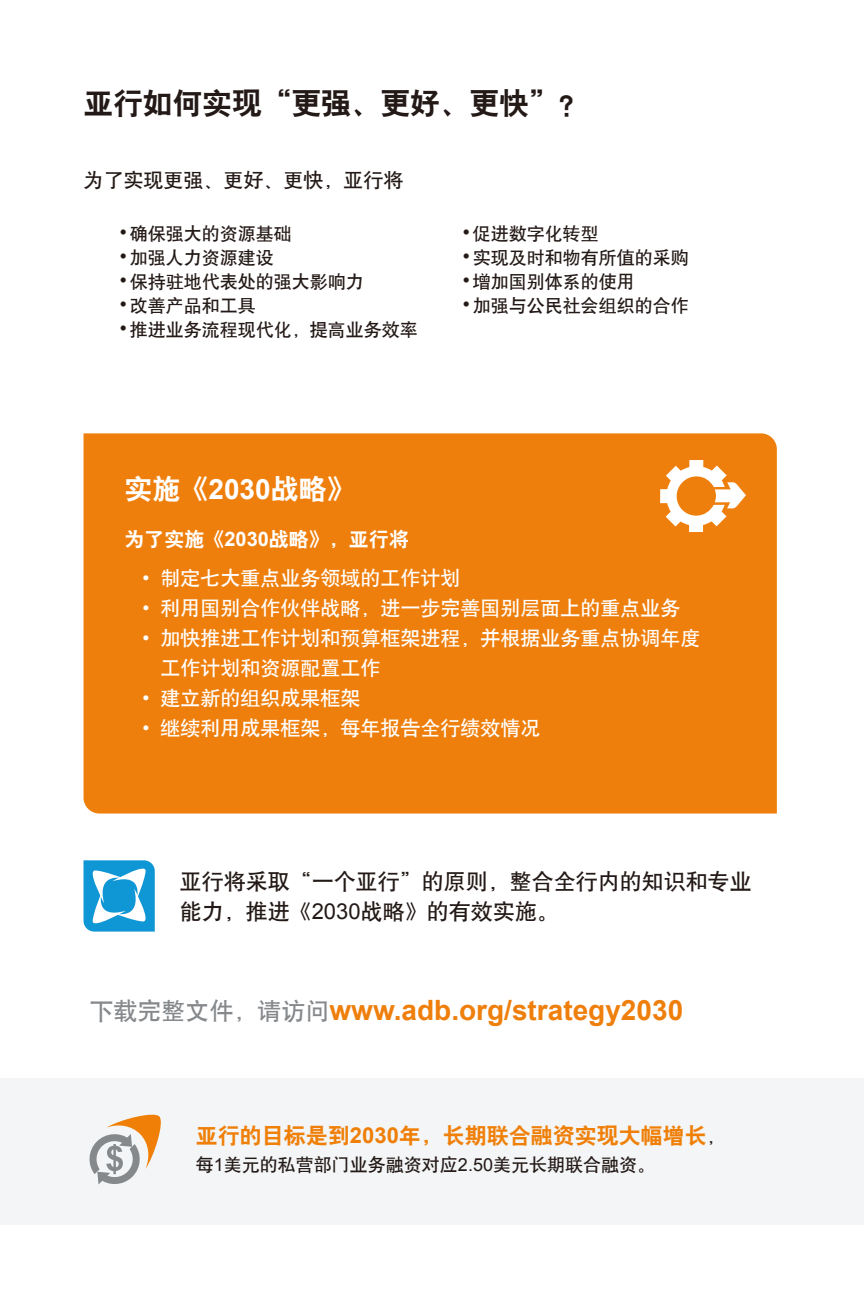
<style>
.page{position:relative;width:864px;height:1296px;background:#fff}
.page>*{position:absolute;margin:0;border:0;box-sizing:border-box;transform-origin:0 0}
.t1{font:30px "H Yb 2 gj";letter-spacing:-.01em;color:#231916}
.t2{font:700 28px "Arial";color:#ef7f0c}
.t3{font:28px "H Yb 2 gj";color:#fff}
.t4{font:22px/30px "H Yb 1 gj";color:#231916}
.t5{font:22px "H Yb 2 gj";color:#ef7f07}
.t6{font:20px/30px "H Yb 1 gj";color:#fff}
.t7{font:20px "H Yb 2 gj";color:#fff}
.t8{font:20px "H Yb 1 gj";color:#231916}
.t9{font:18px "H Yb 1 gj";color:#231916}
.s1{font-family:"Ideal Sans";font-weight:300;font-size:20px}
.s2{font-family:"Arial";font-weight:700}
.s3{font-family:"Arial"}
.s4{font-family:"H Yb 1 gj";font-weight:400;font-size:24px;color:#86898c}
.s5{font-family:"H Yb 1 gj";font-size:18px;color:#231916}
</style>
<div class="page">
<div style="left:0;top:1078px;width:864px;height:146px;background:#f3f5f6"></div>
<svg style="left:84px;top:860px;width:71px;height:72px"></svg>
<div style="left:84px;top:433px;width:693px;height:381px;background:#ef7f0c"></div>
<svg style="left:660px;top:460px;width:86px;height:72px"></svg>
<svg style="left:89px;top:1114px;width:72px;height:71px"></svg>
<h1 class="t1" style="left:84px;top:88px;width:507px">亚行如何实现“更强、更好、更快”？</h1>
<p class="t8" style="left:84px;top:170px;width:321px">为了实现更强、更好、更快，亚行将</p>
<p class="t9" style="left:119px;top:224px;width:174px"><span class="s1">•</span> 确保强大的资源基础</p>
<p class="t9" style="left:119px;top:248px;width:156px"><span class="s1">•</span> 加强人力资源建设</p>
<p class="t9" style="left:119px;top:272px;width:246px"><span class="s1">•</span> 保持驻地代表处的强大影响力</p>
<p class="t9" style="left:119px;top:296px;width:138px"><span class="s1">•</span> 改善产品和工具</p>
<p class="t9" style="left:119px;top:320px;width:300px"><span class="s1">•</span> 推进业务流程现代化，提高业务效率</p>
<p class="t9" style="left:462px;top:224px;width:138px"><span class="s1">•</span> 促进数字化转型</p>
<p class="t9" style="left:462px;top:248px;width:228px"><span class="s1">•</span> 实现及时和物有所值的采购</p>
<p class="t9" style="left:462px;top:272px;width:174px"><span class="s1">•</span> 增加国别体系的使用</p>
<p class="t9" style="left:462px;top:296px;width:228px"><span class="s1">•</span> 加强与公民社会组织的合作</p>
<h2 class="t3" style="left:124px;top:475px;width:232px">实施《<span class="s2">2030</span>战略》</h2>
<p class="t7" style="left:124px;top:529px;width:286px">为了实施《<span class="s2">2030</span>战略》，亚行将</p>
<p class="t6" style="left:142px;top:563px;width:319px"><span class="s3">•</span> 制定七大重点业务领域的工作计划</p>
<p class="t6" style="left:142px;top:593px;width:540px"><span class="s3">•</span> 利用国别合作伙伴战略，进一步完善国别层面上的重点业务</p>
<p class="t6" style="left:160px;top:623px;width:541px;text-indent:-18px"><span class="s3">•</span> 加快推进工作计划和预算框架进程，并根据业务重点协调年度工作计划和资源配置工作</p>
<p class="t6" style="left:142px;top:683px;width:219px"><span class="s3">•</span> 建立新的组织成果框架</p>
<p class="t6" style="left:142px;top:713px;width:399px"><span class="s3">•</span> 继续利用成果框架，每年报告全行绩效情况</p>
<p class="t4" style="left:180px;top:867px;width:574px">亚行将采取“一个亚行”的原则，整合全行内的知识和专业能力，推进《<span class="s3">2030</span>战略》的有效实施。</p>
<h2 class="t2" style="left:90px;top:991px;width:595px"><span class="s4">下载完整文件，请访问</span>www.adb.org/strategy2030</h2>
<p class="t5" style="left:196px;top:1125px;width:530px">亚行的目标是到<span class="s2">2030</span>年，长期联合融资实现大幅增长<span class="s5">，</span></p>
<p class="t9" style="left:196px;top:1156px;width:461px">每<span class="s3">1</span>美元的私营部门业务融资对应<span class="s3">2.50</span>美元长期联合融资。</p>
</div>
